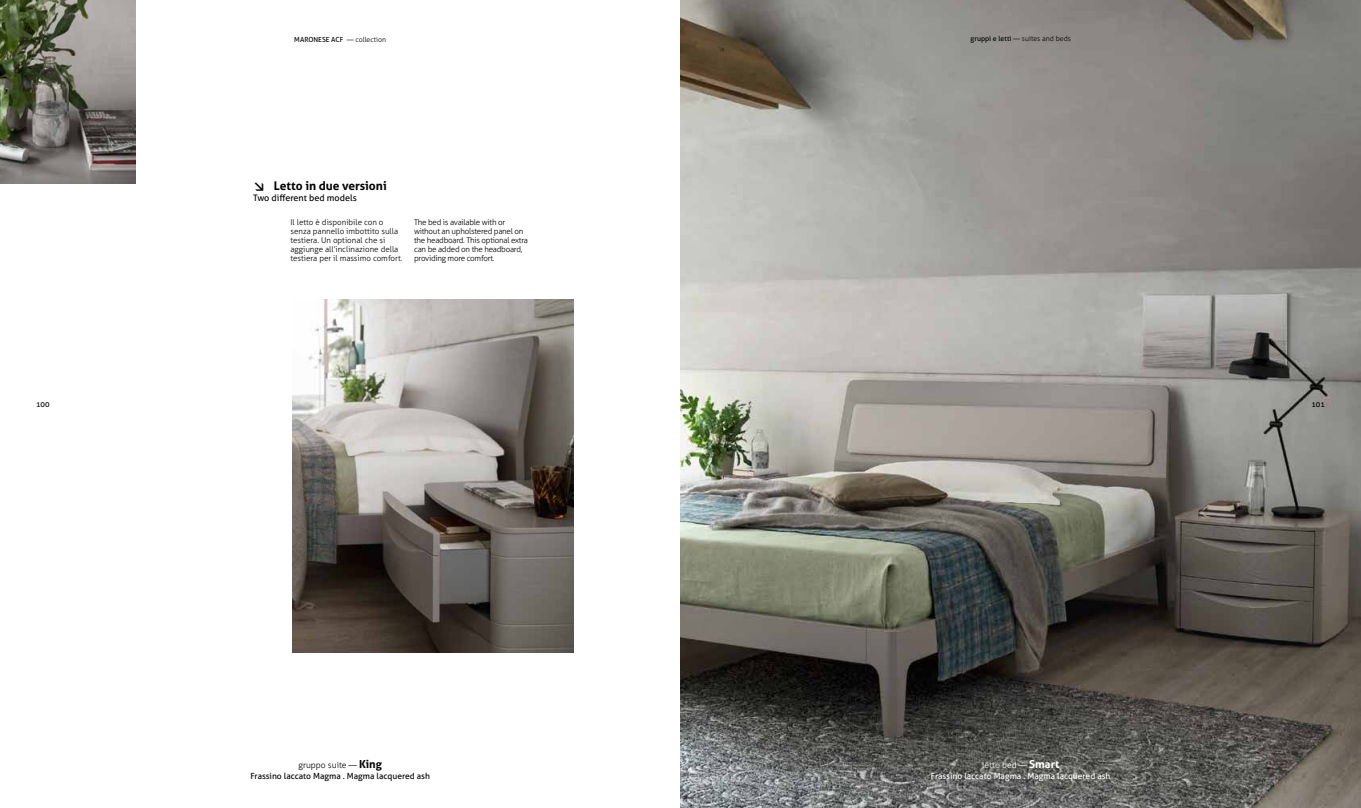
<style>
.page{position:relative;width:1361px;height:808px;background:#fff}
.page>*{position:absolute;margin:0;border:0;box-sizing:border-box;transform-origin:0 0}
.t1{font:700 12px "Aller";color:#000}
.t2{font:9px "Aller";color:#000}
.t3{font:8.5px/11px "Aller";color:#000;text-align:center}
.t4{font:8.5px/11px "Aller";color:#fff;text-align:center}
.t5{font:300 8px/9px "Aller";letter-spacing:-.015em;color:#000}
.t6{font:7.5px "Aller";color:#000}
.t7{font:300 7px "Aller";color:#000}
.t8{font:7px "Aller";color:#000}
.s1{font-weight:300}
.s2{font-weight:400}
.s3{font-family:"DIN Pro"}
.s4{font-weight:700;font-size:11px}
</style>
<div class="page">
<img style="left:680px;top:0;width:681px;height:808px">
<img style="left:0;top:0;width:136px;height:183px">
<img style="left:292px;top:300px;width:282px;height:352px">
<p class="t8" style="left:294px;top:35px;width:93px">MARONESE ACF <span class="s1">— collection</span></p>
<p class="t7" style="left:970px;top:34px;width:102px"><span class="s2">gruppi e letti</span> — suites and beds</p>
<h1 class="t1" style="left:253px;top:178px;width:135px"><span class="s3">↘</span> Letto in due versioni</h1>
<p class="t2" style="left:253px;top:192px;width:105px">Two different bed models</p>
<p class="t5" style="left:290px;top:217px;width:113px">Il letto è disponibile con o senza pannello imbottito sulla testiera. Un optional che si aggiunge all’inclinazione della testiera per il massimo comfort.</p>
<p class="t5" style="left:414px;top:217px;width:115px">The bed is available with or without an upholstered panel on the headboard. This optional extra can be added on the headboard, providing more comfort.</p>
<p class="t6" style="left:36px;top:399px;width:15px">100</p>
<p class="t6" style="left:1311px;top:399px;width:15px">101</p>
<p class="t3" style="left:250px;top:759px;width:181px"><span class="s1">gruppo suite —</span> <span class="s4">King<br></span>Frassino laccato Magma . Magma lacquered ash</p>
<p class="t4" style="left:931px;top:759px;width:181px"><span class="s1">letto bed —</span> <span class="s4">Smart<br></span>Frassino laccato Magma . Magma lacquered ash</p>
</div>
